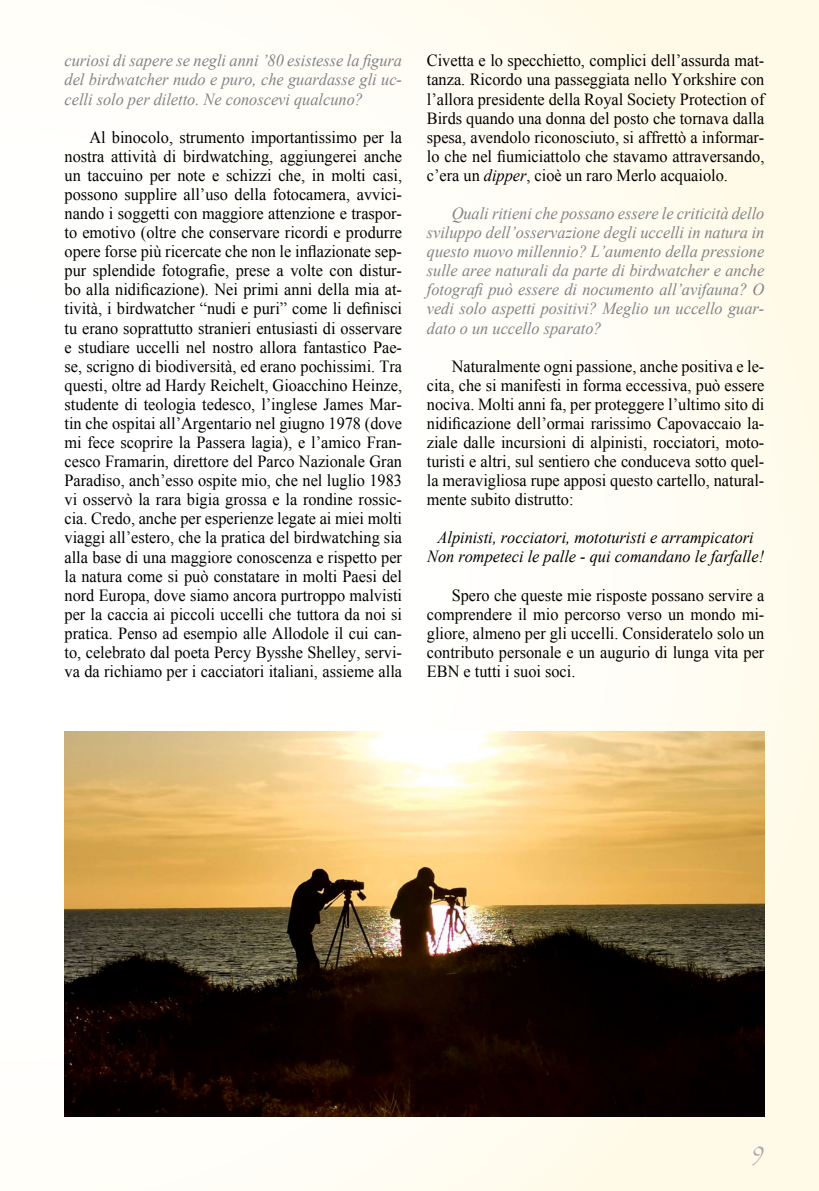
<style>
.page{position:relative;width:819px;height:1191px;background:#fff}
.page>*{position:absolute;margin:0;border:0;box-sizing:border-box;transform-origin:0 0}
.t1{font:22.75px "Papyrus Plain";color:#a7a9ac}
.t2{font:16.97px/19.1px "Times New Roman";color:#000;text-align:justify;scale:.96 1}
.t3{font:italic 16.97px/19.1px "Times New Roman";color:#808285;text-align:justify;scale:.96 1}
.t4{font:italic 16.97px/19.1px "Times New Roman";color:#000;text-align:center;scale:.96 1}
.s1{font-style:italic}
</style>
<div class="page">
<div style="left:0;top:0;width:819px;height:1191px;background:linear-gradient(to right,#feffff,#fefaeb)"></div>
<img style="left:65px;top:732px;width:699px;height:384px">
<p class="t3" style="left:64px;top:51px;width:353px">curiosi di sapere se negli anni ’80 esistesse la figura del birdwatcher nudo e puro, che guardasse gli uc&shy;celli solo per diletto. Ne conoscevi qualcuno?</p>
<p class="t2" style="left:64px;top:127px;width:353px;text-indent:25px">Al binocolo, strumento importantissimo per la nostra attività di birdwatching, aggiungerei anche un taccuino per note e schizzi che, in molti casi, possono supplire all’uso della fotocamera, avvici&shy;nando i soggetti con maggiore attenzione e traspor&shy;to emotivo (oltre che conservare ricordi e produrre opere forse più ricercate che non le inflazionate sep&shy;pur splendide fotografie, prese a volte con distur&shy;bo alla nidificazione). Nei primi anni della mia at&shy;tività, i birdwatcher “nudi e puri” come li definisci tu erano soprattutto stranieri entusiasti di osservare e studiare uccelli nel nostro allora fantastico Pae&shy;se, scrigno di biodiversità, ed erano pochissimi. Tra questi, oltre ad Hardy Reichelt, Gioacchino Heinze, studente di teologia tedesco, l’inglese James Mar&shy;tin che ospitai all’Argentario nel giugno 1978 (dove mi fece scoprire la Passera lagia), e l’amico Fran&shy;cesco Framarin, direttore del Parco Nazionale Gran Paradiso, anch’esso ospite mio, che nel luglio 1983 vi osservò la rara bigia grossa e la rondine rossic&shy;cia. Credo, anche per esperienze legate ai miei molti viaggi all’estero, che la pratica del birdwatching sia alla base di una maggiore conoscenza e rispetto per la natura come si può constatare in molti Paesi del nord Europa, dove siamo ancora purtroppo malvisti per la caccia ai piccoli uccelli che tuttora da noi si pratica. Penso ad esempio alle Allodole il cui can&shy;to, celebrato dal poeta Percy Bysshe Shelley, servi&shy;va da richiamo per i cacciatori italiani, assieme alla</p>
<p class="t2" style="left:427px;top:51px;width:353px">Civetta e lo specchietto, complici dell’assurda mat&shy;tanza. Ricordo una passeggiata nello Yorkshire con l’allora presidente della Royal Society Protection of Birds quando una donna del posto che tornava dalla spesa, avendolo riconosciuto, si affrettò a informar&shy;lo che nel fiumiciattolo che stavamo attraversando, c’era un <span class="s1">dipper</span>, cioè un raro Merlo acquaiolo.</p>
<p class="t3" style="left:427px;top:203px;width:353px;text-indent:25px">Quali ritieni che possano essere le criticità dello sviluppo dell’osservazione degli uccelli in natura in questo nuovo millennio? L’aumento della pressione sulle aree naturali da parte di birdwatcher e anche fotografi può essere di nocumento all’avifauna? O vedi solo aspetti positivi? Meglio un uccello guar&shy;dato o un uccello sparato?</p>
<p class="t2" style="left:427px;top:356px;width:353px;text-indent:25px">Naturalmente ogni passione, anche positiva e le&shy;cita, che si manifesti in forma eccessiva, può essere nociva. Molti anni fa, per proteggere l’ultimo sito di nidificazione dell’ormai rarissimo Capovaccaio la&shy;ziale dalle incursioni di alpinisti, rocciatori, moto&shy;turisti e altri, sul sentiero che conduceva sotto quel&shy;la meravigliosa rupe apposi questo cartello, natural&shy;mente subito distrutto:</p>
<p class="t4" style="left:427px;top:528px;width:352px">Alpinisti, rocciatori, mototuristi e arrampicatori<br>Non rompeteci le palle - qui comandano le farfalle!</p>
<p class="t2" style="left:427px;top:585px;width:353px;text-indent:25px">Spero che queste mie risposte possano servire a comprendere il mio percorso verso un mondo mi&shy;gliore, almeno per gli uccelli. Consideratelo solo un contributo personale e un augurio di lunga vita per EBN e tutti i suoi soci.</p>
<h1 class="t1" style="left:752px;top:1139px;width:14px">9</h1>
</div>
